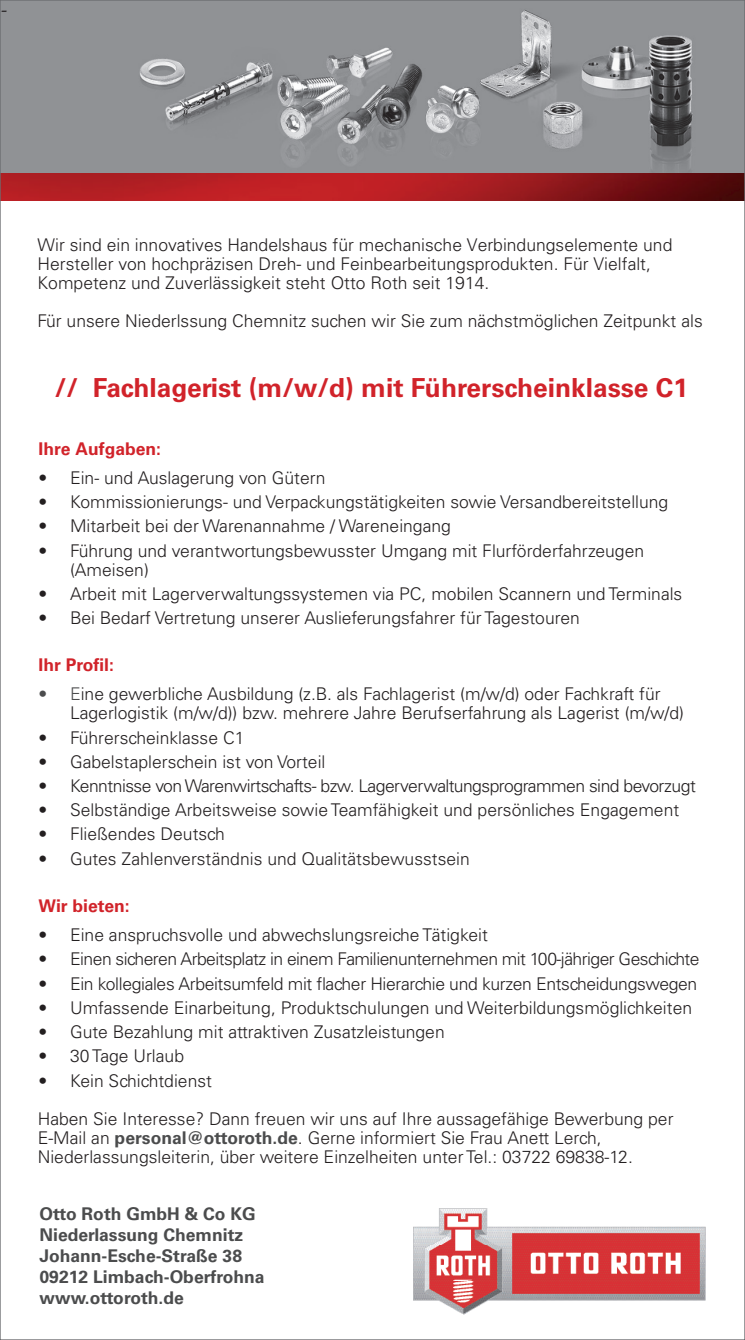
<style>
.page{position:relative;width:745px;height:1340px;background:#fff}
.page>*{position:absolute;margin:0;border:0;box-sizing:border-box;transform-origin:0 0}
.t1{font:700 26.25px "Univers LT Std";color:#d1232a}
.t2{font:21px "Minion Pro";color:#231f20}
.t3{font:300 17.5px/19.2px "Univers LT Std";color:#231f20}
.t4{font:300 17.5px "Univers LT Std";letter-spacing:-.03em;color:#231f20}
.t5{font:700 17.5px/21px "Univers LT Std";color:#4b4c4d}
.t6{font:300 17.5px "Univers LT Std";letter-spacing:-.02em;color:#231f20}
.t7{font:700 17.5px "Univers LT Std";color:#d1232a}
.s1{color:#4b4c4d}
.s2{font-weight:700;color:#4b4c4d}
</style>
<div class="page">
<img style="left:413px;top:1208px;width:292px;height:106px">
<img style="left:2px;top:2px;width:740px;height:172px">
<img style="left:2px;top:174px;width:740px;height:26px">
<p class="t2" style="left:0;top:-5px;width:9px">-</p>
<p class="t3" style="left:38px;top:235px;width:636px">Wir sind ein innovatives Handelshaus für mechanische Verbindungselemente und<br>Hersteller von hochpräzisen Dreh- und Feinbearbeitungsprodukten. Für Vielfalt,<br>Kompetenz und Zuverlässigkeit steht Otto Roth seit 1914.</p>
<p class="t3" style="left:37px;top:311px;width:666px">Für unsere Niederlssung Chemnitz suchen wir Sie zum nächstmöglichen Zeitpunkt als</p>
<h1 class="t1" style="left:55px;top:373px;width:634px">// Fachlagerist (m/w/d) mit Führerscheinklasse C1</h1>
<p class="t7" style="left:38px;top:438px;width:124px">Ihre Aufgaben:</p>
<p class="t3" style="left:38px;top:468px;width:288px">• Ein- und Auslagerung von Gütern</p>
<p class="t3" style="left:38px;top:492px;width:631px">• Kommissionierungs- und Verpackungstätigkeiten sowie Versandbereitstellung</p>
<p class="t3" style="left:38px;top:516px;width:413px">• Mitarbeit bei der Warenannahme / Wareneingang</p>
<p class="t3" style="left:70px;top:540px;width:575px;text-indent:-32px">• Führung und verantwortungsbewusster Umgang mit Flurförderfahrzeugen (Ameisen)</p>
<p class="t3" style="left:38px;top:584px;width:645px">• Arbeit mit Lagerverwaltungssystemen via PC, mobilen Scannern und Terminals</p>
<p class="t3" style="left:38px;top:608px;width:542px">• Bei Bedarf Vertretung unserer Auslieferungsfahrer für Tagestouren</p>
<p class="t7" style="left:38px;top:654px;width:77px">Ihr Profil:</p>
<p class="t3" style="left:70px;top:684px;width:615px;text-indent:-32px"><span class="s1">• E</span>ine gewerbliche Ausbildung (z.B. als Fachlagerist (m/w/d) oder Fachkraft für<br>Lagerlogistik (m/w/d)) bzw. mehrere Jahre Berufserfahrung als Lagerist (m/w/d)</p>
<p class="t3" style="left:38px;top:727px;width:207px">• Führerscheinklasse C1</p>
<p class="t3" style="left:38px;top:752px;width:288px">• Gabelstaplerschein ist von Vorteil</p>
<p class="t4" style="left:38px;top:775px;width:658px">• Kenntnisse von Warenwirtschafts- bzw. Lagerverwaltungsprogrammen sind bevorzugt</p>
<p class="t3" style="left:38px;top:800px;width:642px">• Selbständige Arbeitsweise sowie Teamfähigkeit und persönliches Engagement</p>
<p class="t3" style="left:38px;top:824px;width:188px">• Fließendes Deutsch</p>
<p class="t3" style="left:38px;top:848px;width:432px">• Gutes Zahlenverständnis und Qualitätsbewusstsein</p>
<p class="t7" style="left:38px;top:895px;width:93px">Wir bieten:</p>
<p class="t3" style="left:38px;top:925px;width:450px">• Eine anspruchsvolle und abwechslungsreiche Tätigkeit</p>
<p class="t4" style="left:38px;top:948px;width:662px">• Einen sicheren Arbeitsplatz in einem Familienunternehmen mit 100-jähriger Geschichte</p>
<p class="t6" style="left:38px;top:972px;width:660px">• Ein kollegiales Arbeitsumfeld mit flacher Hierarchie und kurzen Entscheidungswegen</p>
<p class="t3" style="left:38px;top:998px;width:654px">• Umfassende Einarbeitung, Produktschulungen und Weiterbildungsmöglichkeiten</p>
<p class="t3" style="left:38px;top:1022px;width:407px">• Gute Bezahlung mit attraktiven Zusatzleistungen</p>
<p class="t3" style="left:38px;top:1046px;width:147px">• 30 Tage Urlaub</p>
<p class="t3" style="left:38px;top:1070px;width:175px">• Kein Schichtdienst</p>
<p class="t3" style="left:38px;top:1109px;width:637px">Haben Sie Interesse? Dann freuen wir uns auf Ihre aussagefähige Bewerbung per<br>E-Mail an <span class="s2">personal@ottoroth.de</span>. Gerne informiert Sie Frau Anett Lerch,<br>Niederlassungsleiterin, über weitere Einzelheiten unter Tel.: 03722 69838-12.</p>
<p class="t5" style="left:40px;top:1203px;width:226px">Otto Roth GmbH &amp; Co KG<br>Niederlassung Chemnitz<br>Johann-Esche-Straße 38<br>09212 Limbach-Oberfrohna www.ottoroth.de</p>
</div>
